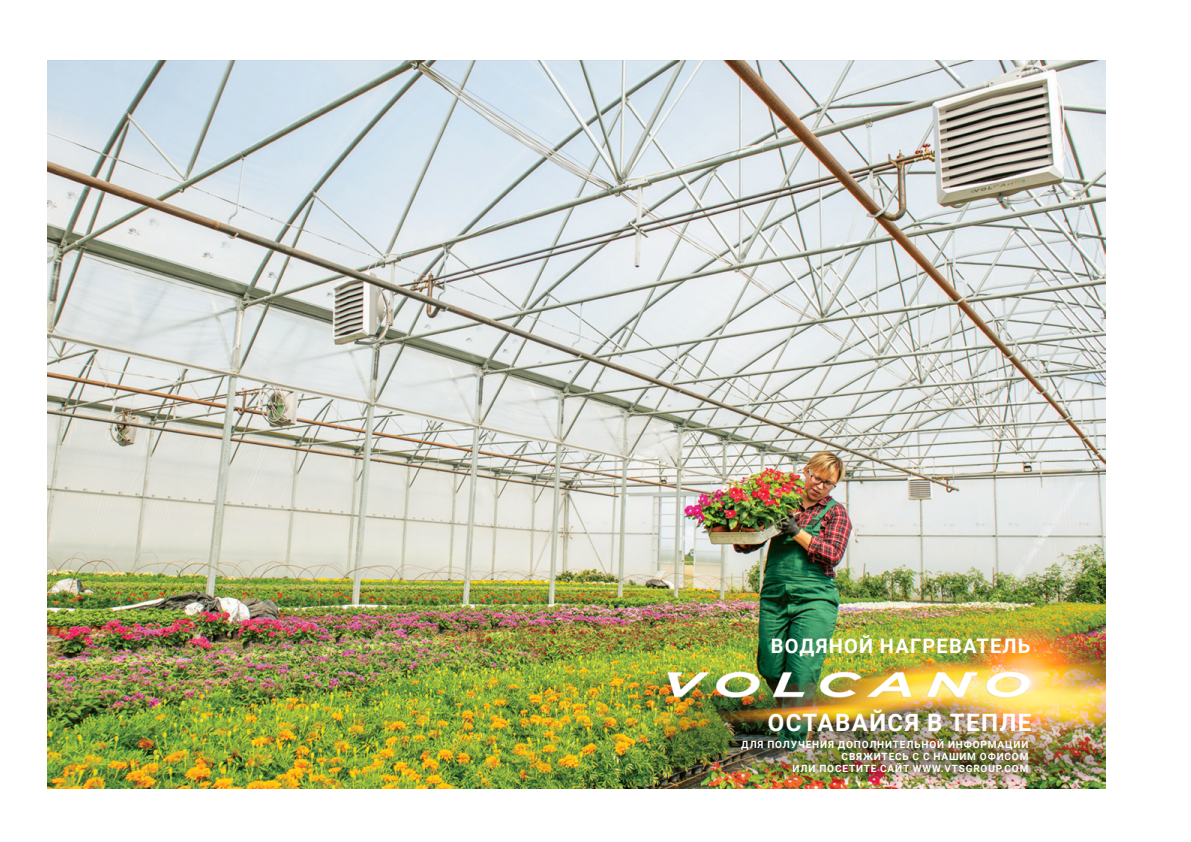
<style>
.page{position:relative;width:1191px;height:842px;background:#fff}
.page>*{position:absolute;margin:0;border:0;box-sizing:border-box;transform-origin:0 0}
.t1{font:700 24px "Roboto";letter-spacing:.06em;color:#fff}
.t2{font:700 20px "Roboto";letter-spacing:.06em;color:#fff}
.t3{font:700 10px/12px "Roboto";letter-spacing:.085em;color:#fff;text-align:right}
</style>
<div class="page">
<img style="left:47px;top:61px;width:1058px;height:727px">
<h2 class="t2" style="left:771px;top:632px;width:261px">ВОДЯНОЙ НАГРЕВАТЕЛЬ</h2>
<h1 class="t1" style="left:767px;top:706px;width:265px">ОСТАВАЙСЯ В ТЕПЛЕ</h1>
<p class="t3" style="left:741px;top:738px;width:289px">ДЛЯ ПОЛУЧЕНИЯ ДОПОЛНИТЕЛЬНОЙ ИНФОРМАЦИИ<br>СВЯЖИТЕСЬ С С НАШИМ ОФИСОМ<br>ИЛИ ПОСЕТИТЕ САЙТ WWW.VTSGROUP.COM</p>
</div>
